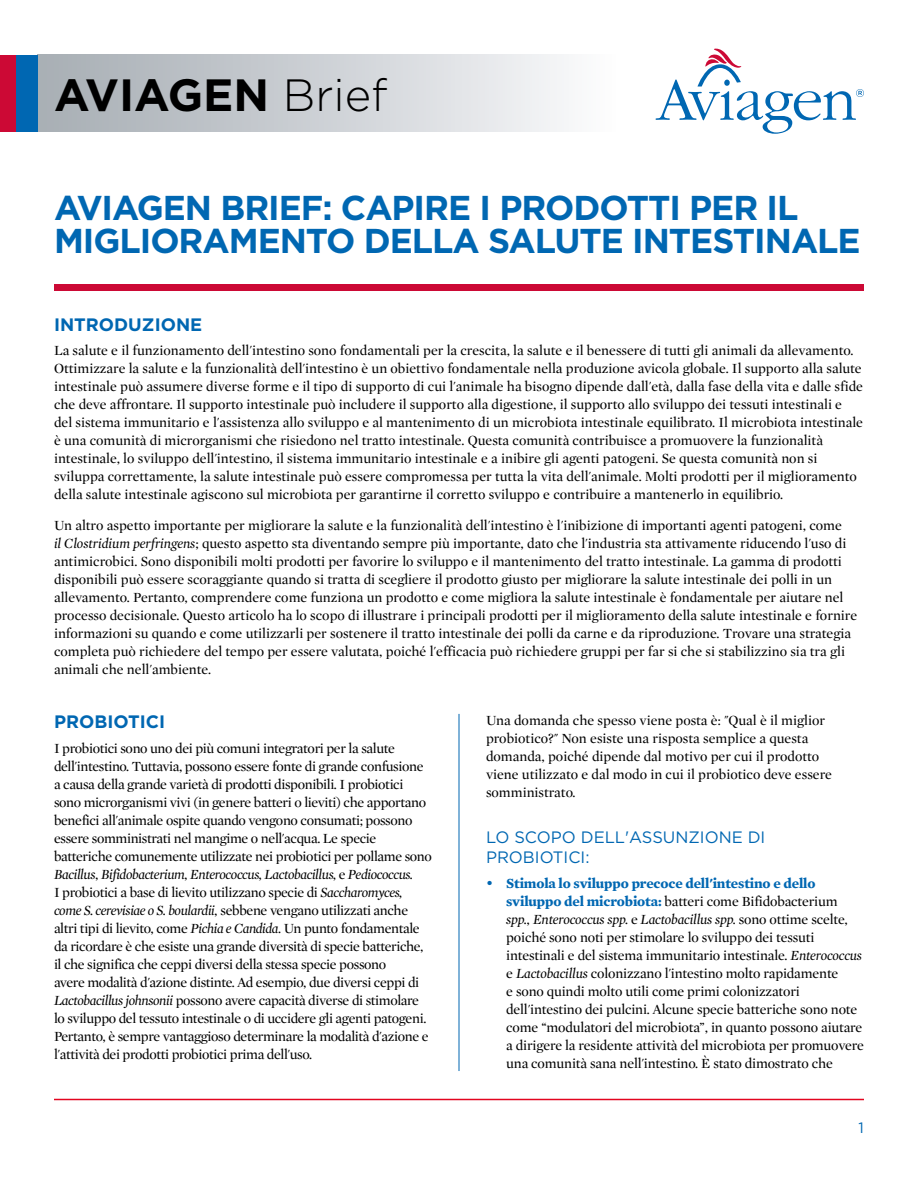
<style>
.page{position:relative;width:918px;height:1188px;background:#fff}
.page>*{position:absolute;margin:0;border:0;box-sizing:border-box;transform-origin:0 0}
.t1{font:700 45.15px "Gotham";color:#000}
.t2{font:700 34.5px/33px "Gotham";letter-spacing:-.03em;color:#0067b2}
.t3{font:700 18px "Gotham";color:#0067b2}
.t4{font:16.5px/19.8px "Gotham";color:#0067b2}
.t5{font:15px "Gotham";color:#0067b2}
.t6{font:14.25px/18px "Mercury Display Roman";color:#000}
.t7{font:14.25px/18px "Mercury Display Roman";letter-spacing:-.025em;color:#000}
.t8{font:italic 14.25px "Mercury Display";letter-spacing:-.025em;color:#000}
.t9{font:700 14.25px "Mercury Text G4";letter-spacing:-.01em;color:#0067b2}
.s1{font-weight:300}
.s2{font-family:"Mercury Display";font-style:italic}
.s3{font-family:"Mercury Display Roman";font-style:normal}
.s4{font-family:"Gotham"}
.s5{font-family:"Mercury Text G4";font-weight:700;color:#0067b2}
</style>
<div class="page">
<div style="left:38px;top:55px;width:578px;height:76px;background:linear-gradient(to right,#a5acb2,#fbfbfc)"></div>
<svg style="left:656px;top:49px;width:208px;height:85px"></svg>
<div style="left:0;top:55px;width:16px;height:76px;background:#cc0935"></div>
<div style="left:16px;top:55px;width:22px;height:76px;background:#0067b2"></div>
<div style="left:54px;top:284px;width:810px;height:7px;background:#cc0935"></div>
<hr style="left:54px;top:1099px;width:810px;height:1px;background:#e30520">
<hr style="left:459px;top:714px;width:1px;height:357px;background:#0067b2">
<h1 class="t1" style="left:54px;top:65px;width:335px">AVIAGEN <span class="s1">Brief</span></h1>
<h2 class="t2" style="left:54px;top:191px;width:808px">AVIAGEN BRIEF: CAPIRE I PRODOTTI PER IL<br>MIGLIORAMENTO DELLA SALUTE INTESTINALE</h2>
<p class="t3" style="left:54px;top:313px;width:150px">INTRODUZIONE</p>
<p class="t6" style="left:54px;top:342px;width:811px">La salute e il funzionamento dell'intestino sono fondamentali per la crescita, la salute e il benessere di tutti gli animali da allevamento.<br>Ottimizzare la salute e la funzionalità dell'intestino è un obiettivo fondamentale nella produzione avicola globale. Il supporto alla salute intestinale può assumere diverse forme e il tipo di supporto di cui l'animale ha bisogno dipende dall'età, dalla fase della vita e dalle sfide che deve affrontare. Il supporto intestinale può includere il supporto alla digestione, il supporto allo sviluppo dei tessuti intestinali e del sistema immunitario e l'assistenza allo sviluppo e al mantenimento di un microbiota intestinale equilibrato. Il microbiota intestinale è una comunità di microrganismi che risiedono nel tratto intestinale. Questa comunità contribuisce a promuovere la funzionalità intestinale, lo sviluppo dell'intestino, il sistema immunitario intestinale e a inibire gli agenti patogeni. Se questa comunità non si sviluppa correttamente, la salute intestinale può essere compromessa per tutta la vita dell'animale. Molti prodotti per il miglioramento della salute intestinale agiscono sul microbiota per garantirne il corretto sviluppo e contribuire a mantenerlo in equilibrio.</p>
<p class="t6" style="left:54px;top:517px;width:805px">Un altro aspetto importante per migliorare la salute e la funzionalità dell'intestino è l'inibizione di importanti agenti patogeni, come<br><span class="s2">il Clostridium perfringens</span>; questo aspetto sta diventando sempre più importante, dato che l'industria sta attivamente riducendo l'uso di antimicrobici. Sono disponibili molti prodotti per favorire lo sviluppo e il mantenimento del tratto intestinale. La gamma di prodotti disponibili può essere scoraggiante quando si tratta di scegliere il prodotto giusto per migliorare la salute intestinale dei polli in un allevamento. Pertanto, comprendere come funziona un prodotto e come migliora la salute intestinale è fondamentale per aiutare nel processo decisionale. Questo articolo ha lo scopo di illustrare i principali prodotti per il miglioramento della salute intestinale e fornire informazioni su quando e come utilizzarli per sostenere il tratto intestinale dei polli da carne e da riproduzione. Trovare una strategia completa può richiedere del tempo per essere valutata, poiché l'efficacia può richiedere gruppi per far si che si stabilizzino sia tra gli animali che nell'ambiente.</p>
<p class="t3" style="left:54px;top:710px;width:113px">PROBIOTICI</p>
<p class="t7" style="left:54px;top:739px;width:379px">I probiotici sono uno dei più comuni integratori per la salute dell'intestino. Tuttavia, possono essere fonte di grande confusione a causa della grande varietà di prodotti disponibili. I probiotici sono microrganismi vivi (in genere batteri o lieviti) che apportano benefici all'animale ospite quando vengono consumati; possono essere somministrati nel mangime o nell'acqua. Le specie batteriche comunemente utilizzate nei probiotici per pollame sono</p>
<p class="t8" style="left:54px;top:866px;width:361px">Bacillus<span class="s3">,</span> Bifidobacterium, Enterococcus, Lactobacillus, <span class="s3">e</span> Pediococcus.</p>
<p class="t7" style="left:54px;top:883px;width:350px">I probiotici a base di lievito utilizzano specie di <span class="s2">Saccharomyces,</span></p>
<p class="t8" style="left:54px;top:902px;width:356px">come S. cerevisiae o S. boulardii, <span class="s3">sebbene vengano utilizzati anche</span></p>
<p class="t7" style="left:54px;top:919px;width:376px">altri tipi di lievito, come <span class="s2">Pichia e Candida</span>. Un punto fondamentale da ricordare è che esiste una grande diversità di specie batteriche, il che significa che ceppi diversi della stessa specie possono<br>avere modalità d'azione distinte. Ad esempio, due diversi ceppi di <span class="s2">Lactobacillus johnsonii</span> possono avere capacità diverse di stimolare lo sviluppo del tessuto intestinale o di uccidere gli agenti patogeni.<br>Pertanto, è sempre vantaggioso determinare la modalità d'azione e l'attività dei prodotti probiotici prima dell'uso.</p>
<p class="t6" style="left:486px;top:711px;width:348px">Una domanda che spesso viene posta è: "Qual è il miglior probiotico?" Non esiste una risposta semplice a questa domanda, poiché dipende dal motivo per cui il prodotto viene utilizzato e dal modo in cui il probiotico deve essere somministrato.</p>
<p class="t4" style="left:486px;top:827px;width:281px">LO SCOPO DELL'ASSUNZIONE DI<br>PROBIOTICI:</p>
<p class="t9" style="left:486px;top:874px;width:331px"><span class="s4">•</span> Stimola lo sviluppo precoce dell'intestino e dello</p>
<p class="t6" style="left:506px;top:892px;width:333px"><span class="s5">sviluppo del microbiota:</span> batteri come Bifidobacterium</p>
<p class="t8" style="left:506px;top:911px;width:343px">spp., Enterococcus spp. <span class="s3">e</span> Lactobacillus spp. <span class="s3">sono ottime scelte,</span></p>
<p class="t6" style="left:506px;top:928px;width:359px">poiché sono noti per stimolare lo sviluppo dei tessuti intestinali e del sistema immunitario intestinale. <span class="s2">Enterococcus </span>e <span class="s2">Lactobacillus</span> colonizzano l'intestino molto rapidamente<br>e sono quindi molto utili come primi colonizzatori dell'intestino dei pulcini. Alcune specie batteriche sono note come “modulatori del microbiota”, in quanto possono aiutare a dirigere la residente attività del microbiota per promuovere una comunità sana nell'intestino. È stato dimostrato che</p>
<p class="t5" style="left:859px;top:1119px;width:7px">1</p>
</div>
